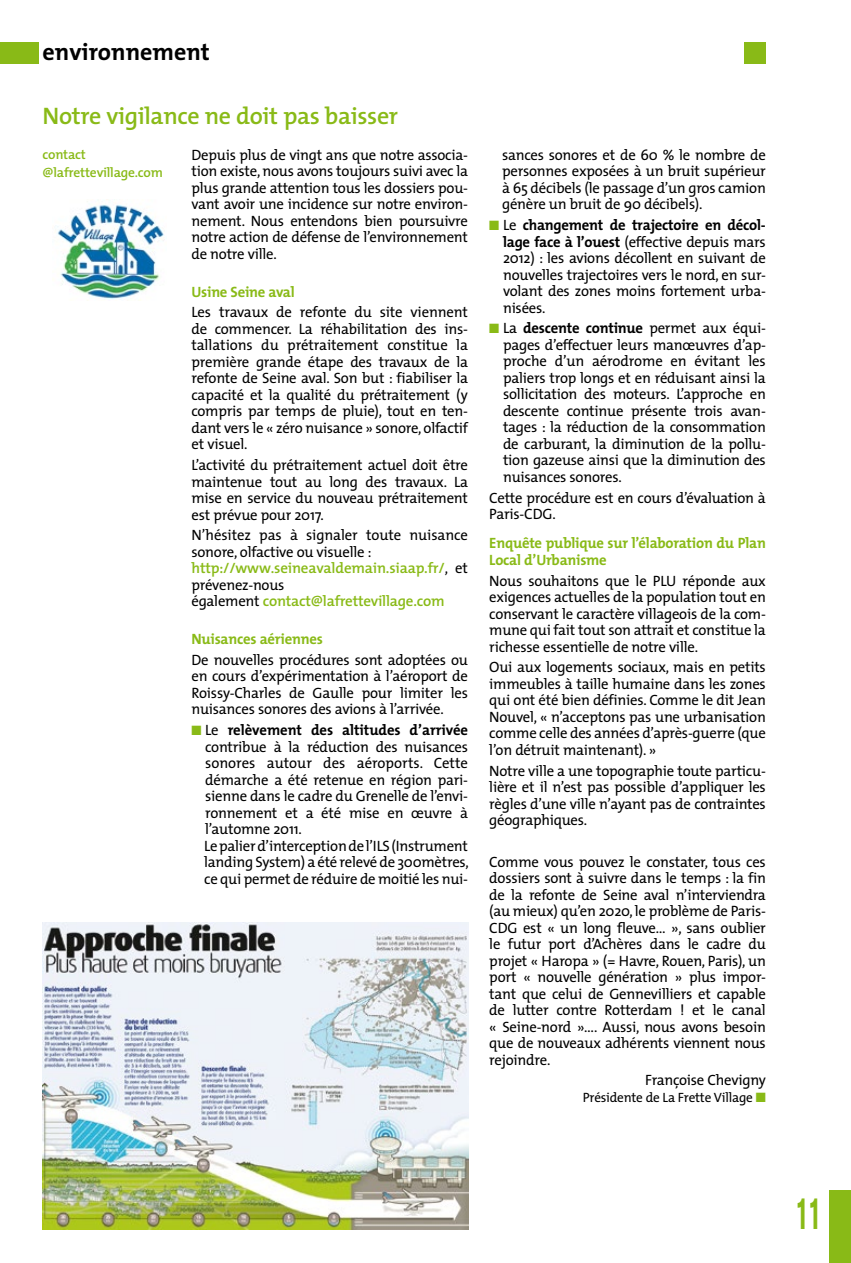
<style>
.page{position:relative;width:851px;height:1263px;background:#fff}
.page>*{position:absolute;margin:0;border:0;box-sizing:border-box;transform-origin:0 0}
.t1{font:700 45px "Akzidenz Grotesk BE";color:#89ba17;scale:.5 1}
.t2{font:600 24px "The Mix";letter-spacing:-.015em;color:#89ba17}
.t3{font:700 24px "The Mix";color:#000}
.t4{font:15px/16.5px "The Mix";letter-spacing:-.015em;color:#000;text-align:justify}
.t5{font:700 15px/16.5px "The Mix";letter-spacing:-.015em;color:#89ba17}
.t6{font:13.5px "The Mix";letter-spacing:-.015em;color:#000}
.t7{font:600 13.5px/18px "The Mix";letter-spacing:-.015em;color:#89ba17}
.s1{font-weight:600;color:#89ba17}
.s2{color:#89ba17}
.s3{font-weight:700}
</style>
<div class="page">
<div style="left:829px;top:1191px;width:21px;height:72px;background:#89ba17"></div>
<div style="left:744px;top:43px;width:21px;height:21px;background:#89ba17"></div>
<div style="left:0;top:43px;width:38px;height:21px;background:#89ba17"></div>
<img style="left:57px;top:201px;width:107px;height:98px">
<img style="left:43px;top:922px;width:425px;height:307px">
<h2 class="t3" style="left:43px;top:32px;width:169px">environnement</h2>
<h2 class="t2" style="left:43px;top:96px;width:357px">Notre vigilance ne doit pas baisser</h2>
<p class="t7" style="left:43px;top:145px;width:122px">contact @lafrettevillage.com</p>
<p class="t4" style="left:191px;top:146px;width:278px">Depuis plus de vingt ans que notre associa&shy;tion existe, nous avons toujours suivi avec la plus grande attention tous les dossiers pou&shy;vant avoir une incidence sur notre environ&shy;nement. Nous entendons bien poursuivre notre action de défense de l’environnement de notre ville.</p>
<p class="t5" style="left:191px;top:283px;width:105px">Usine Seine aval</p>
<p class="t4" style="left:191px;top:303px;width:278px">Les travaux de refonte du site viennent de commencer. La réhabilitation des ins&shy;tallations du prétraitement constitue la première grande étape des travaux de la refonte de Seine aval. Son but : fiabiliser la capacité et la qualité du prétraitement (y compris par temps de pluie), tout en ten&shy;dant vers le « zéro nuisance » sonore, olfactif et visuel.</p>
<p class="t4" style="left:191px;top:456px;width:278px">L’activité du prétraitement actuel doit être maintenue tout au long des travaux. La mise en service du nouveau prétraitement est prévue pour 2017.</p>
<p class="t4" style="left:191px;top:526px;width:278px;text-align:left">N’hésitez pas à signaler toute nuisance sonore, olfactive ou visuelle : <span class="s1">http://www.seineavaldemain.siaap.fr/</span>, et prévenez-nous<br>également <span class="s1">contact@lafrettevillage.com</span></p>
<p class="t5" style="left:191px;top:630px;width:133px">Nuisances aériennes</p>
<p class="t4" style="left:191px;top:651px;width:278px">De nouvelles procédures sont adoptées ou en cours d’expérimentation à l’aéroport de Roissy-Charles de Gaulle pour limiter les nuisances sonores des avions à l’arrivée.</p>
<p class="t4" style="left:204px;top:721px;width:266px;text-align:left;text-indent:-13px"><span class="s2">■</span> Le <span class="s3">relèvement des altitudes d’arrivée </span>contribue à la réduction des nuisances sonores autour des aéroports. Cette démarche a été retenue en région pari&shy;sienne dans le cadre du Grenelle de l’envi&shy;ronnement et a été mise en œuvre à l’automne 2011.<br>Le palier d’interception de l’ILS (Instrument landing System) a été relevé de 300mètres, ce qui permet de réduire de moitié les nui-</p>
<p class="t4" style="left:502px;top:146px;width:265px">sances sonores et de 60 % le nombre de personnes exposées à un bruit supérieur à 65 décibels (le passage d’un gros camion génère un bruit de 90 décibels).</p>
<p class="t4" style="left:503px;top:216px;width:264px;text-indent:-14px"><span class="s2">■</span> Le <span class="s3">changement de trajectoire en décol&shy;lage face à l’ouest</span> (effective depuis mars 2012) : les avions décollent en suivant de nouvelles trajectoires vers le nord, en sur&shy;volant des zones moins fortement urba&shy;nisées.</p>
<p class="t4" style="left:503px;top:320px;width:264px;text-indent:-14px"><span class="s2">■</span> La <span class="s3">descente continue</span> permet aux équi&shy;pages d’effectuer leurs manœuvres d’ap&shy;proche d’un aérodrome en évitant les paliers trop longs et en réduisant ainsi la sollicitation des moteurs. L’approche en descente continue présente trois avan&shy;tages : la réduction de la consommation de carburant, la diminution de la pollu&shy;tion gazeuse ainsi que la diminution des nuisances sonores.</p>
<p class="t4" style="left:489px;top:489px;width:278px">Cette procédure est en cours d’évaluation à<br>Paris-CDG.</p>
<p class="t5" style="left:489px;top:535px;width:278px">Enquête publique sur l’élaboration du Plan<br>Local d’Urbanisme</p>
<p class="t4" style="left:489px;top:572px;width:278px">Nous souhaitons que le PLU réponde aux exigences actuelles de la population tout en conservant le caractère villageois de la com&shy;mune qui fait tout son attrait et constitue la richesse essentielle de notre ville.</p>
<p class="t4" style="left:489px;top:659px;width:278px">Oui aux logements sociaux, mais en petits immeubles à taille humaine dans les zones qui ont été bien définies. Comme le dit Jean Nouvel, « n’acceptons pas une urbanisation comme celle des années d’après-guerre (que l’on détruit maintenant). »</p>
<p class="t4" style="left:489px;top:762px;width:278px">Notre ville a une topographie toute particu&shy;lière et il n’est pas possible d’appliquer les règles d’une ville n’ayant pas de contraintes géographiques.</p>
<p class="t4" style="left:489px;top:853px;width:278px">Comme vous pouvez le constater, tous ces dossiers sont à suivre dans le temps : la fin de la refonte de Seine aval n’interviendra (au mieux) qu’en 2020, le problème de Paris-CDG est « un long fleuve… », sans oublier le futur port d’Achères dans le cadre du projet « Haropa » (= Havre, Rouen, Paris), un port « nouvelle génération » plus impor&shy;tant que celui de Gennevilliers et capable de lutter contre Rotterdam ! et le canal « Seine-nord »…. Aussi, nous avons besoin que de nouveaux adhérents viennent nous rejoindre.</p>
<p class="t4" style="left:645px;top:1072px;width:122px">Françoise Chevigny</p>
<p class="t6" style="left:582px;top:1086px;width:184px">Présidente de La Frette Village <span class="s2">■</span></p>
<h1 class="t1" style="left:795px;top:1188px;width:52px">11</h1>
</div>
